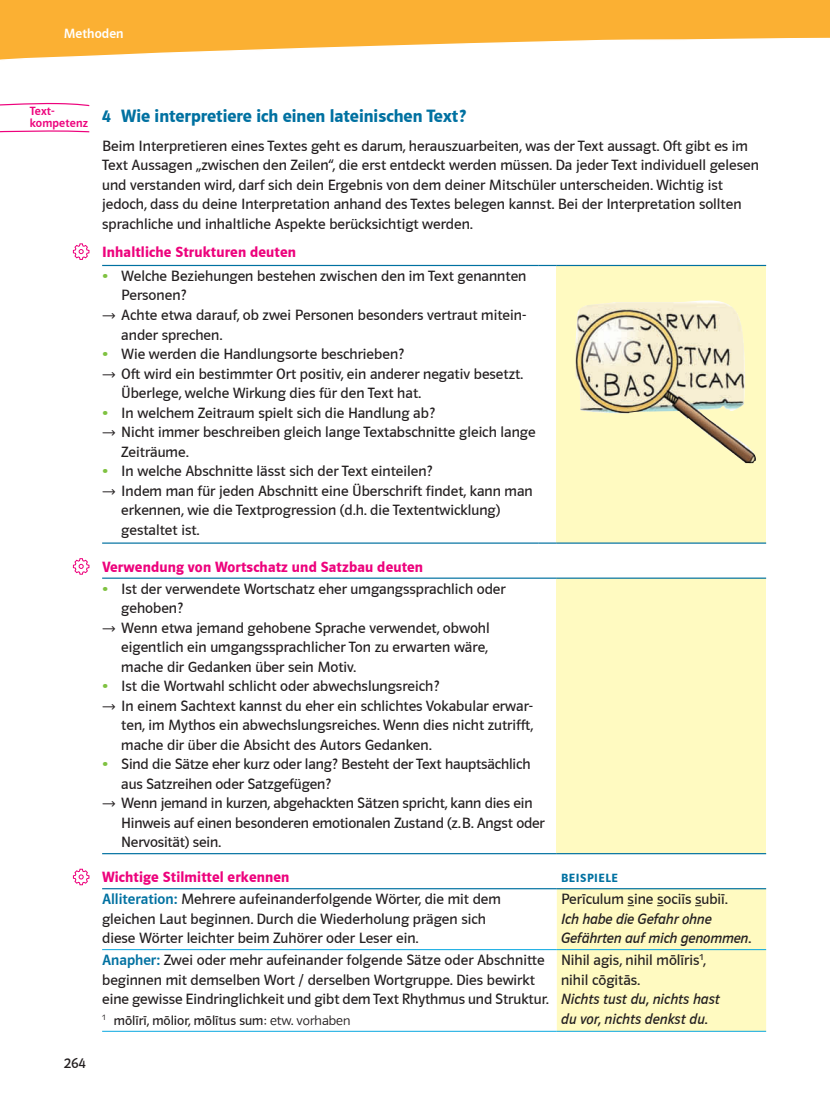
<style>
.page{position:relative;width:830px;height:1106px;background:#fff}
.page>*{position:absolute;margin:0;border:0;box-sizing:border-box;transform-origin:0 0}
.t1{font:18px "Polo CE11 K Hfett";color:#0071a1}
.t2{font:15px/19.5px "Polo CE11 K Buch";color:#231f20}
.t3{font:15px "Polo CE11 K Hfett";letter-spacing:.01em;color:#ed027c}
.t4{font:italic 15px/19.5px "Polo CE11 K Buch";letter-spacing:-.01em;color:#231f20}
.t5{font:13.5px "Polo CE11 K Buch";color:#231f20}
.t6{font:13.5px "Polo CE11 K Krftg";letter-spacing:.005em;color:#fff}
.t7{font:12px/11.2px "Polo CE11 K Krftg";letter-spacing:.01em;color:#ed027c}
.t8{font:12px "Polo CE11 K Hfett";letter-spacing:.05em;color:#0071a1}
.s1{color:#7fc241}
.s2{font-family:"Polo CE11 K Krftg";color:#0071a1}
.s3{font-family:"Polo CE11 K Leicht"}
</style>
<div class="page">
<div style="left:556px;top:265px;width:209px;height:278px;background:#fffac1"></div>
<hr style="left:102px;top:265px;width:436px;height:1px;background:#0071a1">
<svg style="left:538px;top:265px;width:18px;height:1px"></svg>
<hr style="left:556px;top:265px;width:209px;height:1px;background:#0071a1">
<hr style="left:102px;top:542px;width:436px;height:1px;background:#0071a1">
<svg style="left:538px;top:542px;width:18px;height:1px"></svg>
<hr style="left:556px;top:542px;width:209px;height:1px;background:#0071a1">
<div style="left:556px;top:578px;width:209px;height:275px;background:#fffac1"></div>
<hr style="left:102px;top:577px;width:454px;height:2px;background:#0071a1">
<hr style="left:556px;top:577px;width:209px;height:2px;background:#0071a1">
<hr style="left:102px;top:853px;width:454px;height:1px;background:#0071a1">
<hr style="left:556px;top:853px;width:209px;height:1px;background:#0071a1">
<hr style="left:102px;top:888px;width:454px;height:1px;background:#0071a1">
<hr style="left:102px;top:949px;width:454px;height:1px;background:#08a7e0">
<hr style="left:102px;top:1031px;width:454px;height:1px;background:#08a7e0">
<hr style="left:556px;top:1031px;width:209px;height:1px;background:#08a7e0">
<div style="left:556px;top:888px;width:209px;height:143px;background:#fffac1"></div>
<svg style="left:73px;top:243px;width:17px;height:17px"></svg>
<svg style="left:73px;top:558px;width:17px;height:17px"></svg>
<svg style="left:73px;top:868px;width:17px;height:17px"></svg>
<svg style="left:0;top:130px;width:90px;height:3px"></svg>
<svg style="left:0;top:103px;width:90px;height:4px"></svg>
<img style="left:575px;top:300px;width:181px;height:163px">
<svg style="left:0;top:0;width:830px;height:60px"></svg>
<p class="t6" style="left:64px;top:26px;width:61px">Methoden</p>
<p class="t7" style="left:30px;top:106px;width:60px">Text&shy;kompetenz</p>
<p class="t2" style="left:64px;top:1053px;width:23px">264</p>
<p class="t1" style="left:102px;top:105px;width:365px">4 Wie interpretiere ich einen lateinischen Text?</p>
<p class="t2" style="left:102px;top:136px;width:658px">Beim Interpretieren eines Textes geht es darum, herauszuarbeiten, was der Text aussagt. Oft gibt es im Text Aussagen „zwischen den Zeilen“, die erst entdeckt werden müssen. Da jeder Text individuell gelesen und verstanden wird, darf sich dein Ergebnis von dem deiner Mitschüler unterscheiden. Wichtig ist jedoch, dass du deine Interpretation anhand des Textes belegen kannst. Bei der Interpretation sollten sprachliche und inhaltliche Aspekte berücksichtigt werden.</p>
<p class="t3" style="left:102px;top:243px;width:195px">Inhaltliche Strukturen deuten</p>
<p class="t2" style="left:121px;top:266px;width:406px;text-indent:-19px"><span class="s1">•</span> Welche Beziehungen bestehen zwischen den im Text genannten Personen?<br>Achte etwa darauf, ob zwei Personen besonders vertraut mitein&shy;ander sprechen.</p>
<p class="t2" style="left:121px;top:344px;width:403px;text-indent:-19px"><span class="s1">•</span> Wie werden die Handlungsorte beschrieben?<br>Oft wird ein bestimmter Ort positiv, ein anderer negativ besetzt.<br>Überlege, welche Wirkung dies für den Text hat.</p>
<p class="t2" style="left:121px;top:403px;width:415px;text-indent:-19px"><span class="s1">•</span> In welchem Zeitraum spielt sich die Handlung ab?<br>Nicht immer beschreiben gleich lange Textabschnitte gleich lange<br>Zeiträume.</p>
<p class="t2" style="left:121px;top:461px;width:413px;text-indent:-19px"><span class="s1">•</span> In welche Abschnitte lässt sich der Text einteilen?<br>Indem man für jeden Abschnitt eine Überschrift findet, kann man erkennen, wie die Textprogression (d.h. die Textentwicklung) gestaltet ist.</p>
<p class="t3" style="left:102px;top:558px;width:322px">Verwendung von Wortschatz und Satzbau deuten</p>
<p class="t2" style="left:121px;top:579px;width:386px;text-indent:-19px"><span class="s1">•</span> Ist der verwendete Wortschatz eher umgangssprachlich oder gehoben?<br>Wenn etwa jemand gehobene Sprache verwendet, obwohl eigentlich ein umgangssprachlicher Ton zu erwarten wäre, mache dir Gedanken über sein Motiv.</p>
<p class="t2" style="left:121px;top:676px;width:413px;text-indent:-19px"><span class="s1">•</span> Ist die Wortwahl schlicht oder abwechslungsreich?<br>In einem Sachtext kannst du eher ein schlichtes Vokabular erwar&shy;ten, im Mythos ein abwechslungsreiches. Wenn dies nicht zutrifft, mache dir über die Absicht des Autors Gedanken.</p>
<p class="t2" style="left:121px;top:754px;width:425px;text-indent:-19px"><span class="s1">•</span> Sind die Sätze eher kurz oder lang? Besteht der Text hauptsächlich aus Satzreihen oder Satzgefügen?<br>Wenn jemand in kurzen, abgehackten Sätzen spricht, kann dies ein Hinweis auf einen besonderen emotionalen Zustand (z.B. Angst oder Nervosität) sein.</p>
<p class="t3" style="left:102px;top:868px;width:189px">Wichtige Stilmittel erkennen</p>
<p class="t8" style="left:561px;top:871px;width:58px">BEISPIELE</p>
<p class="t2" style="left:102px;top:889px;width:400px"><span class="s2">Alliteration:</span> Mehrere aufeinanderfolgende Wörter, die mit dem gleichen Laut beginnen. Durch die Wiederholung prägen sich diese Wörter leichter beim Zuhörer oder Leser ein.</p>
<p class="t2" style="left:561px;top:889px;width:168px">Perīculum sine sociīs subiī.</p>
<p class="t4" style="left:561px;top:909px;width:192px">Ich habe die Gefahr ohne<br>Gefährten auf mich genommen.</p>
<p class="t2" style="left:102px;top:950px;width:448px"><span class="s2">Anapher:</span> Zwei oder mehr aufeinander folgende Sätze oder Abschnitte beginnen mit demselben Wort / derselben Wortgruppe. Dies bewirkt eine gewisse Eindringlichkeit und gibt dem Text Rhythmus und Struktur.</p>
<p class="t5" style="left:102px;top:1013px;width:250px"><sup>1</sup> mōlīrī, mōlior, mōlītus sum<span class="s3">: etw. vorhaben</span></p>
<p class="t2" style="left:561px;top:950px;width:147px">Nihil agis, nihil mōlīris<sup>1</sup>, nihil cōgitās.</p>
<p class="t4" style="left:561px;top:989px;width:160px">Nichts tust du, nichts hast du vor, nichts denkst du.</p>
</div>
